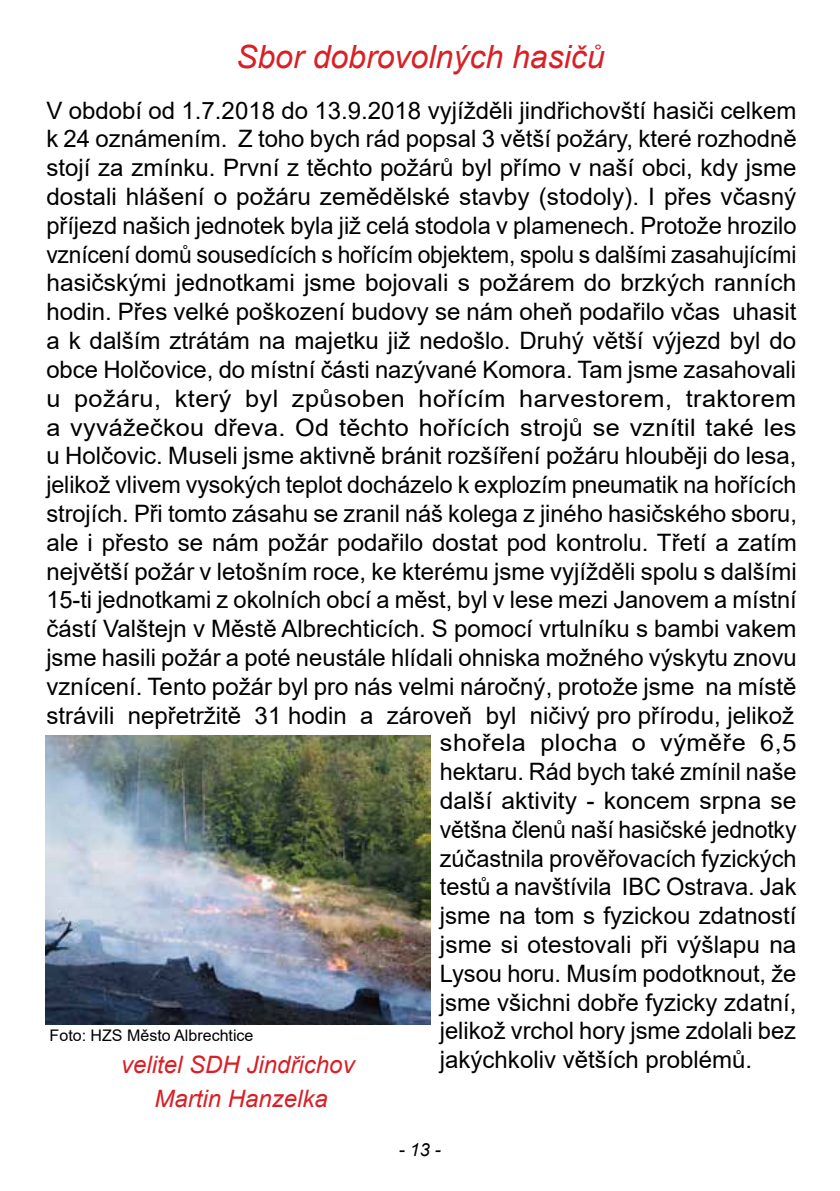
<style>
.page{position:relative;width:840px;height:1191px;background:#fff}
.page>*{position:absolute;margin:0;border:0;box-sizing:border-box;transform-origin:0 0}
.t1{font:italic 32px "Arial";color:#d82026}
.t2{font:24px/28.8px "Arial";color:#000;text-align:justify}
.t3{font:24px/28.8px "Arial";color:#000;text-align:justify;scale:1.05 1}
.t4{font:italic 24px/34.4px "Arial";color:#d82026;text-align:center}
.t5{font:italic 18px "Arial";color:#000}
.t6{font:16px "Arial";color:#000}
</style>
<div class="page">
<img style="left:45px;top:736px;width:385px;height:288px">
<h1 class="t1" style="left:236px;top:36px;width:370px">Sbor dobrovolných hasičů</h1>
<p class="t2" style="left:46px;top:96px;width:751px">V období od 1.7.2018 do 13.9.2018 vyjížděli jindřichovští hasiči celkem k 24 oznámením. Z toho bych rád popsal 3 větší požáry, které rozhodně stojí za zmínku. První z těchto požárů byl přímo v naší obci, kdy jsme dostali hlášení o požáru zemědělské stavby (stodoly). I přes včasný příjezd našich jednotek byla již celá stodola v plamenech. Protože hrozilo vznícení domů sousedících s hořícím objektem, spolu s dalšími zasahujícími hasičskými jednotkami jsme bojovali s požárem do brzkých ranních hodin. Přes velké poškození budovy se nám oheň podařilo včas uhasit a k dalším ztrátám na majetku již nedošlo. Druhý větší výjezd byl do obce Holčovice, do místní části nazývané Komora. Tam jsme zasahovali u požáru, který byl způsoben hořícím harvestorem, traktorem a vyvážečkou dřeva. Od těchto hořících strojů se vznítil také les u Holčovic. Museli jsme aktivně bránit rozšíření požáru hlouběji do lesa, jelikož vlivem vysokých teplot docházelo k explozím pneumatik na hořících strojích. Při tomto zásahu se zranil náš kolega z jiného hasičského sboru, ale i přesto se nám požár podařilo dostat pod kontrolu. Třetí a zatím největší požár v letošním roce, ke kterému jsme vyjížděli spolu s dalšími 15-ti jednotkami z okolních obcí a měst, byl v lese mezi Janovem a místní částí Valštejn v Městě Albrechticích. S pomocí vrtulníku s bambi vakem jsme hasili požár a poté neustále hlídali ohniska možného výskytu znovu vznícení. Tento požár byl pro nás velmi náročný, protože jsme na místě strávili nepřetržitě 31 hodin a zároveň byl ničivý pro přírodu, jelikož</p>
<p class="t6" style="left:50px;top:1024px;width:205px">Foto: HZS Město Albrechtice</p>
<p class="t4" style="left:121px;top:1047px;width:235px">velitel SDH Jindřichov<br>Martin Hanzelka</p>
<p class="t3" style="left:439px;top:728px;width:341px">shořela plocha o výměře 6,5 hektaru. Rád bych také zmínil naše další aktivity - koncem srpna se většna členů naší hasičské jednotky zúčastnila prověřovacích fyzických testů a navštívila IBC Ostrava. Jak jsme na tom s fyzickou zdatností jsme si otestovali při výšlapu na Lysou horu. Musím podotknout, že jsme všichni dobře fyzicky zdatní, jelikož vrchol hory jsme zdolali bez jakýchkoliv větších problémů.</p>
<p class="t5" style="left:398px;top:1137px;width:44px">- 13 -</p>
</div>
